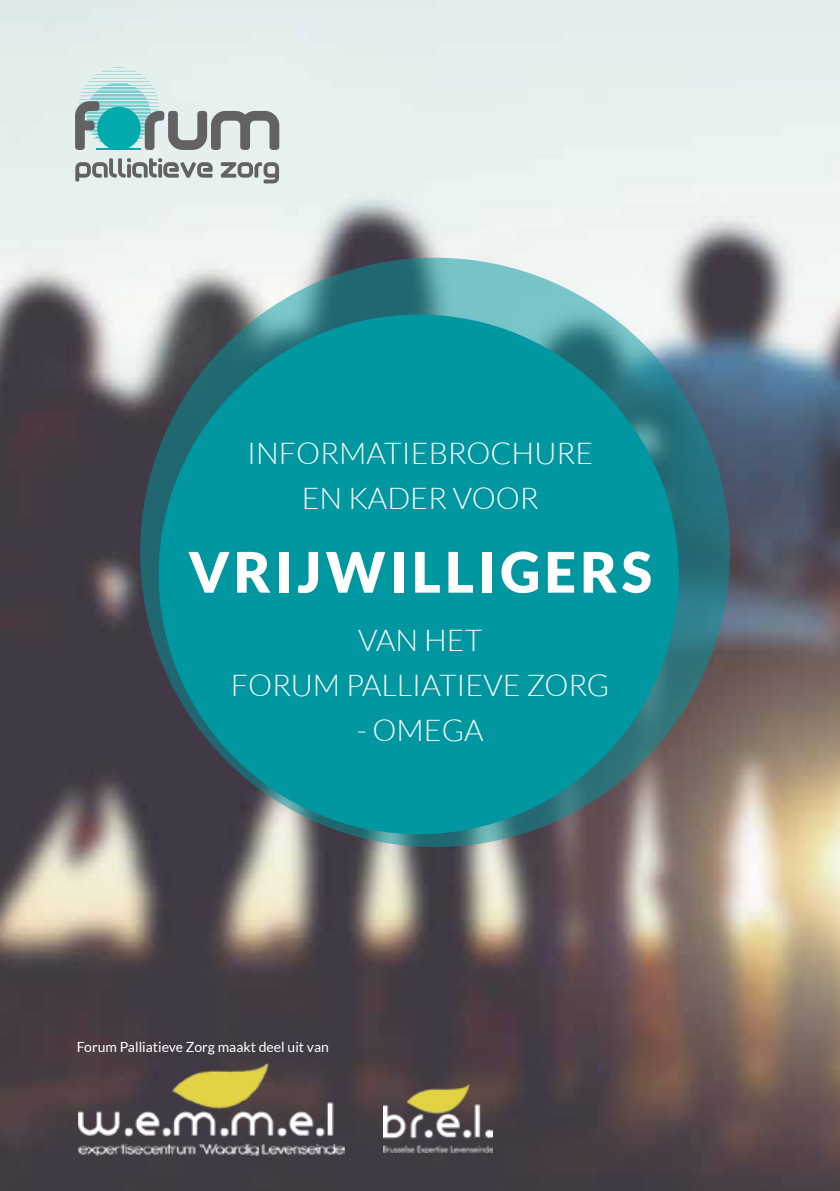
<style>
.page{position:relative;width:840px;height:1191px;background:#fff}
.page>*{position:absolute;margin:0;border:0;box-sizing:border-box;transform-origin:0 0}
.t1{font:900 56px "Lato";letter-spacing:.075em;color:#fff}
.t2{font:300 30.2px/45.2px "Lato";color:#fff;text-align:center}
.t3{font:14px "Lato";color:#fff}
</style>
<div class="page">
<img style="left:0;top:0;width:839px;height:1191px">
<svg style="left:75px;top:67px;width:204px;height:83px;background:#aecbc9"></svg>
<svg style="left:75px;top:158px;width:204px;height:25px;background:#b4bbb8"></svg>
<svg style="left:140px;top:258px;width:589px;height:589px;background:#0c929b"></svg>
<img style="left:383px;top:1084px;width:109px;height:68px">
<img style="left:78px;top:1063px;width:266px;height:92px">
<p class="t2" style="left:247px;top:430px;width:347px">INFORMATIEBROCHURE<br>EN KADER VOOR</p>
<h1 class="t1" style="left:188px;top:539px;width:465px">VRIJWILLIGERS</h1>
<p class="t2" style="left:231px;top:617px;width:380px">VAN HET<br>FORUM PALLIATIEVE ZORG</p>
<p class="t2" style="left:356px;top:707px;width:128px">- OMEGA</p>
<p class="t3" style="left:77px;top:1038px;width:253px">Forum Palliatieve Zorg maakt deel uit van</p>
</div>
